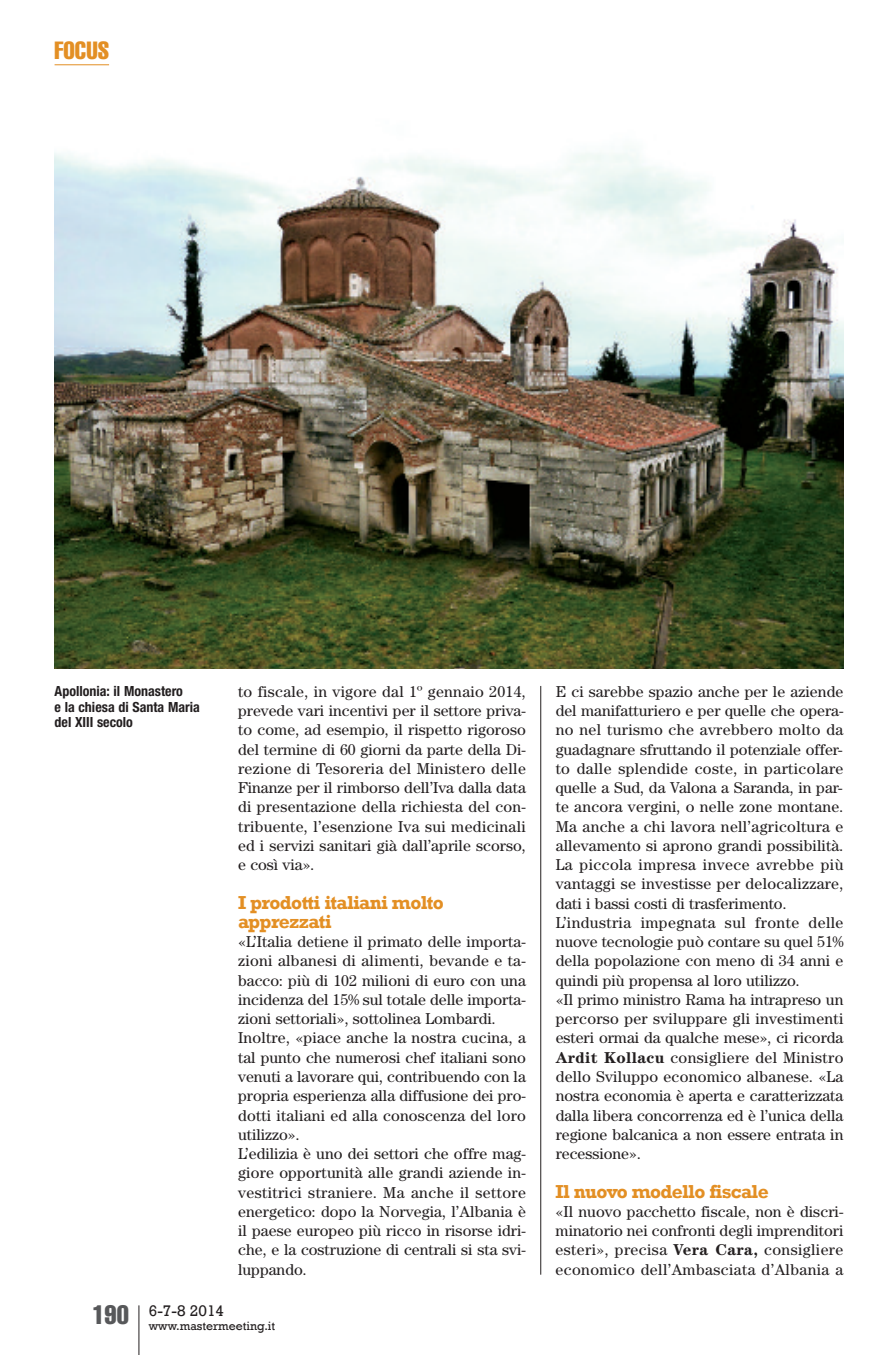
<style>
.page{position:relative;width:893px;height:1355px;background:#fff}
.page>*{position:absolute;margin:0;border:0;box-sizing:border-box;transform-origin:0 0}
.t1{font:extra-condensed 24.5px "Helvetica";color:#e38f24}
.t2{font:700 19.25px/19.2px "Rockwell";letter-spacing:-.035em;color:#e38f24}
.t3{font:15.75px/19.2px "Century";letter-spacing:.005em;color:#231f20;text-align:justify}
.t4{font:15.75px "Rockwell";color:#231f20}
.t5{font:700 condensed 14px/15.8px "Helvetica Neue";color:#231f20}
.t6{font:12.25px "Rockwell";color:#231f20}
.s1{font-weight:700}
</style>
<div class="page">
<hr style="left:138px;top:1305px;width:1px;height:49px;background:#231f20">
<hr style="left:55px;top:64px;width:54px;height:1px;background:#e38f24">
<hr style="left:540px;top:686px;width:1px;height:588px;background:#231f20">
<img style="left:55px;top:149px;width:788px;height:519px">
<h1 class="t1" style="left:55px;top:42px;width:56px">FOCUS</h1>
<p class="t5" style="left:55px;top:684px;width:147px">Apollonia: il Monastero<br>e la chiesa di Santa Maria del XIII secolo</p>
<p class="t3" style="left:238px;top:683px;width:289px">to fiscale, in vigore dal 1º gennaio 2014, prevede vari incentivi per il settore priva&shy;to come, ad esempio, il rispetto rigoroso del termine di 60 giorni da parte della Di&shy;rezione di Tesoreria del Ministero delle Finanze per il rimborso dell’Iva dalla data di presentazione della richiesta del con&shy;tribuente, l’esenzione Iva sui medicinali ed i servizi sanitari già dall’aprile scorso, e così via».</p>
<p class="t2" style="left:238px;top:892px;width:207px">i prodotti italiani molto apprezzati</p>
<p class="t3" style="left:238px;top:933px;width:289px;text-align:left">«L’Italia detiene il primato delle importa&shy;zioni albanesi di alimenti, bevande e ta&shy;bacco: più di 102 milioni di euro con una incidenza del 15% sul totale delle importa&shy;zioni settoriali», sottolinea Lombardi.<br>Inoltre, «piace anche la nostra cucina, a tal punto che numerosi chef italiani sono venuti a lavorare qui, contribuendo con la propria esperienza alla diffusione dei pro&shy;dotti italiani ed alla conoscenza del loro utilizzo».<br>L’edilizia è uno dei settori che offre mag&shy;giore opportunità alle grandi aziende in&shy;vestitrici straniere. Ma anche il settore energetico: dopo la Norvegia, l’Albania è il paese europeo più ricco in risorse idri&shy;che, e la costruzione di centrali si sta svi&shy;luppando.</p>
<p class="t6" style="left:92px;top:1318px;width:184px"><sup>190</sup> www.mastermeeting.it</p>
<p class="t4" style="left:149px;top:1300px;width:77px">6-7-8 2014</p>
<p class="t3" style="left:556px;top:683px;width:289px;text-align:left">E ci sarebbe spazio anche per le aziende del manifatturiero e per quelle che opera&shy;no nel turismo che avrebbero molto da guadagnare sfruttando il potenziale offer&shy;to dalle splendide coste, in particolare quelle a Sud, da Valona a Saranda, in par&shy;te ancora vergini, o nelle zone montane.<br>Ma anche a chi lavora nell’agricoltura e allevamento si aprono grandi possibilità.<br>La piccola impresa invece avrebbe più vantaggi se investisse per delocalizzare, dati i bassi costi di trasferimento.<br>L’industria impegnata sul fronte delle nuove tecnologie può contare su quel 51% della popolazione con meno di 34 anni e quindi più propensa al loro utilizzo.<br>«Il primo ministro Rama ha intrapreso un percorso per sviluppare gli investimenti esteri ormai da qualche mese», ci ricorda <span class="s1">Ardit Kollacu</span> consigliere del Ministro dello Sviluppo economico albanese. «La nostra economia è aperta e caratterizzata dalla libera concorrenza ed è l’unica della regione balcanica a non essere entrata in recessione».</p>
<p class="t2" style="left:556px;top:1180px;width:215px">il nuovo modello fiscale</p>
<p class="t3" style="left:556px;top:1203px;width:289px">«Il nuovo pacchetto fiscale, non è discri&shy;minatorio nei confronti degli imprenditori esteri», precisa <span class="s1">Vera Cara,</span> consigliere economico dell’Ambasciata d’Albania a</p>
</div>
